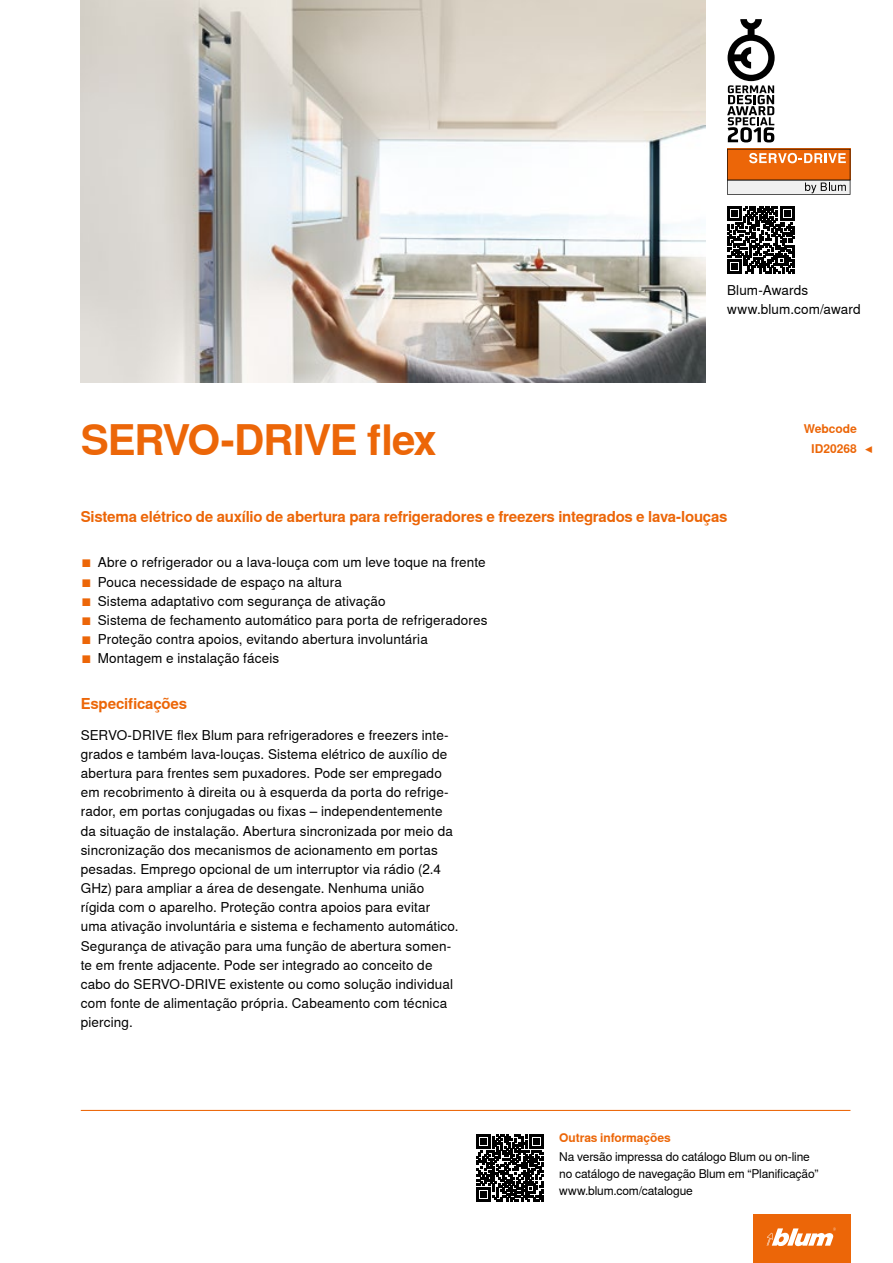
<style>
.page{position:relative;width:893px;height:1263px;background:#fff}
.page>*{position:absolute;margin:0;border:0;box-sizing:border-box;transform-origin:0 0}
.CB_AF_Ueber_Tit2{font:700 42px "Nimbus Sans Global";letter-spacing:-.04em;color:#ec6608}
.CB_AF_Ueber_Ber1o_li{font:700 15px "Nimbus Sans Global";letter-spacing:-.015em;color:#ec6608}
.CB_AF_FliesIMG_li{font:13.5px/19.2px "Nimbus Sans Global";letter-spacing:.01em;color:#000}
.CB_AF_Bes_IMG9{font:13.5px "Nimbus Sans Global";letter-spacing:.01em;color:#000}
.CB_AF_Fliess_li{font:12px "Nimbus Sans Global";letter-spacing:-.01em;color:#000}
.CB_AF_Ueber_Ber2o_li{font:700 12px "Nimbus Sans Global";letter-spacing:-.01em;color:#ec6608}
.CB_AF_Ueber_Ber2o_re{font:700 12px "Nimbus Sans Global";letter-spacing:-.005em;color:#ec6608}
.s1{color:#ec6608}
</style>
<div class="page">
<img style="left:81px;top:0;width:625px;height:383px">
<svg style="left:727px;top:19px;width:48px;height:123px"></svg>
<svg style="left:727px;top:149px;width:123px;height:46px"></svg>
<div style="left:753px;top:1214px;width:97px;height:49px;background:#ec6608"></div>
<svg style="left:767px;top:1227px;width:69px;height:19px"></svg>
<svg style="left:727px;top:206px;width:67px;height:68px"></svg>
<hr style="left:81px;top:1110px;width:769px;height:1px;background:#ec6608">
<svg style="left:476px;top:1134px;width:67px;height:67px"></svg>
<p class="CB_AF_Ueber_Tit2" style="left:81px;top:416px;width:358px">SERVO-DRIVE flex</p>
<p class="CB_AF_FliesIMG_li" style="left:727px;top:281px;width:83px">Blum-Awards</p>
<p class="CB_AF_FliesIMG_li" style="left:727px;top:300px;width:135px">www.blum.com/award</p>
<p class="CB_AF_Ueber_Ber2o_re" style="left:804px;top:422px;width:55px">Webcode</p>
<p class="CB_AF_Ueber_Ber2o_re" style="left:811px;top:441px;width:47px">ID20268</p>
<p class="CB_AF_Ueber_Ber2o_re" style="left:865px;top:441px;width:11px">◀</p>
<p class="CB_AF_Ueber_Ber1o_li" style="left:81px;top:508px;width:648px">Sistema elétrico de auxílio de abertura para refrigeradores e freezers integrados e lava-louças</p>
<p class="CB_AF_Bes_IMG9" style="left:81px;top:555px;width:406px"><span class="s1">■</span> Abre o refrigerador ou a lava-louça com um leve toque na frente</p>
<p class="CB_AF_Bes_IMG9" style="left:81px;top:574px;width:263px"><span class="s1">■</span> Pouca necessidade de espaço na altura</p>
<p class="CB_AF_Bes_IMG9" style="left:81px;top:593px;width:306px"><span class="s1">■</span> Sistema adaptativo com segurança de ativação</p>
<p class="CB_AF_Bes_IMG9" style="left:81px;top:612px;width:408px"><span class="s1">■</span> Sistema de fechamento automático para porta de refrigeradores</p>
<p class="CB_AF_Bes_IMG9" style="left:81px;top:631px;width:349px"><span class="s1">■</span> Proteção contra apoios, evitando abertura involuntária</p>
<p class="CB_AF_Bes_IMG9" style="left:81px;top:651px;width:200px"><span class="s1">■</span> Montagem e instalação fáceis</p>
<p class="CB_AF_Ueber_Ber1o_li" style="left:81px;top:695px;width:108px">Especificações</p>
<p class="CB_AF_FliesIMG_li" style="left:81px;top:725px;width:379px">SERVO-DRIVE flex Blum para refrigeradores e freezers inte&shy;grados e também lava-louças. Sistema elétrico de auxílio de abertura para frentes sem puxadores. Pode ser empregado em recobrimento à direita ou à esquerda da porta do refrige&shy;rador, em portas conjugadas ou fixas – independentemente da situação de instalação. Abertura sincronizada por meio da sincronização dos mecanismos de acionamento em portas pesadas. Emprego opcional de um interruptor via rádio (2.4<br>GHz) para ampliar a área de desengate. Nenhuma união rígida com o aparelho. Proteção contra apoios para evitar uma ativação involuntária e sistema e fechamento automático.<br>Segurança de ativação para uma função de abertura somen&shy;te em frente adjacente. Pode ser integrado ao conceito de cabo do SERVO-DRIVE existente ou como solução individual com fonte de alimentação própria. Cabeamento com técnica piercing.</p>
<p class="CB_AF_Ueber_Ber2o_li" style="left:559px;top:1130px;width:113px">Outras informações</p>
<p class="CB_AF_Fliess_li" style="left:559px;top:1149px;width:252px">Na versão impressa do catálogo Blum ou on-line</p>
<p class="CB_AF_Fliess_li" style="left:559px;top:1166px;width:261px">no catálogo de navegação Blum em “Planificação”</p>
<p class="CB_AF_Fliess_li" style="left:559px;top:1183px;width:135px">www.blum.com/catalogue</p>
</div>
